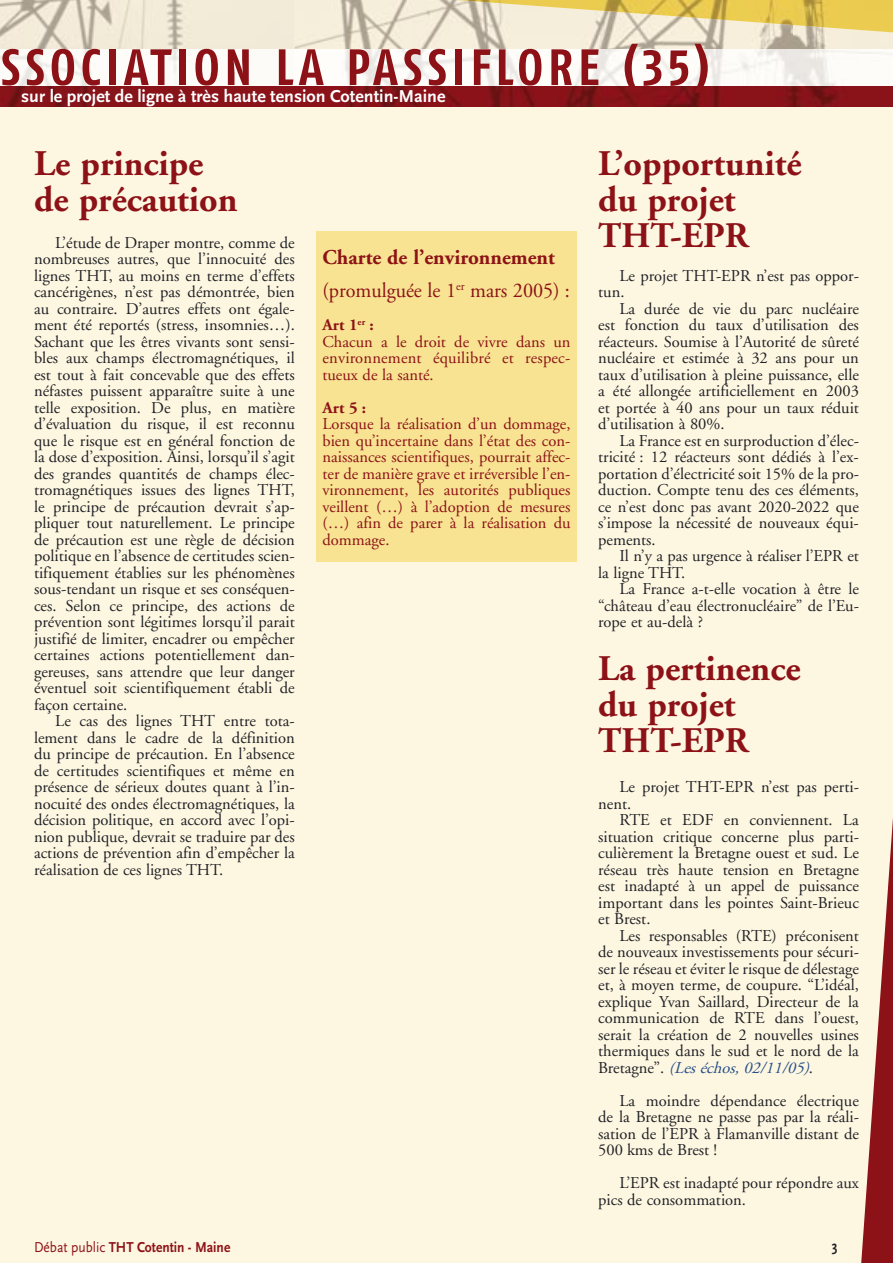
<style>
.page{position:relative;width:893px;height:1263px;background:#fdf7e2}
.page>*{position:absolute;margin:0;border:0;box-sizing:border-box;transform-origin:0 0}
.t1{font:700 51px "Fago Co";letter-spacing:.1em;color:#8d1217}
.t2{font:700 36px/36px "Adobe Garamond";color:#8d1217}
.t3{font:21px/33px "Adobe Garamond";color:#8d1217;scale:.96 1}
.t4{font:700 18px "Scala Sans";color:#fff}
.t5{font:16.5px/16.5px "Adobe Garamond";color:#212125;text-align:justify}
.t6{font:16.5px/16.5px "Adobe Garamond";color:#8d1217}
.t7{font:700 16.5px "Adobe Garamond";color:#8d1217}
.t8{font:700 15px "Scala Sans";color:#8d1217;scale:.9 1}
.t9{font:700 15px "Scala Sans";color:#212125;scale:.9 1}
.s1{font-weight:700}
.s2{font-weight:400}
.s3{font-style:italic;color:#284f87}
</style>
<div class="page">
<img style="left:0;top:0;width:295px;height:49px">
<img style="left:295px;top:0;width:598px;height:49px">
<img style="left:456px;top:0;width:437px;height:32px">
<img style="left:0;top:49px;width:893px;height:57px">
<img style="left:0;top:49px;width:1px;height:36px">
<svg style="left:861px;top:818px;width:32px;height:445px"></svg>
<div style="left:316px;top:231px;width:261px;height:330px;background:#f7e392"></div>
<h1 class="t1" style="left:1px;top:37px;width:710px">SSOCIATION LA PASSIFLORE (35)</h1>
<p class="t4" style="left:21px;top:87px;width:426px">sur le projet de ligne à très haute tension Cotentin-Maine</p>
<h2 class="t2" style="left:34px;top:146px;width:205px">Le principe de précaution</h2>
<p class="t5" style="left:34px;top:234px;width:262px;text-indent:21px">L’étude de Draper montre, comme de nombreuses autres, que l’innocuité des lignes THT, au moins en terme d’effets cancérigènes, n’est pas démontrée, bien au contraire. D’autres effets ont égale&shy;ment été reportés (stress, insomnies…).<br>Sachant que les êtres vivants sont sensi&shy;bles aux champs électromagnétiques, il est tout à fait concevable que des effets néfastes puissent apparaître suite à une telle exposition. De plus, en matière d’évaluation du risque, il est reconnu que le risque est en général fonction de la dose d’exposition. Ainsi, lorsqu’il s’agit des grandes quantités de champs élec&shy;tromagnétiques issues des lignes THT, le principe de précaution devrait s’ap&shy;pliquer tout naturellement. Le principe de précaution est une règle de décision politique en l’absence de certitudes scien&shy;tifiquement établies sur les phénomènes sous-tendant un risque et ses conséquen&shy;ces. Selon ce principe, des actions de prévention sont légitimes lorsqu’il parait justifié de limiter, encadrer ou empêcher certaines actions potentiellement dan&shy;gereuses, sans attendre que leur danger éventuel soit scientifiquement établi de façon certaine.</p>
<p class="t5" style="left:34px;top:713px;width:262px;text-indent:21px">Le cas des lignes THT entre tota&shy;lement dans le cadre de la définition du principe de précaution. En l’absence de certitudes scientifiques et même en présence de sérieux doutes quant à l’in&shy;nocuité des ondes électromagnétiques, la décision politique, en accord avec l’opi&shy;nion publique, devrait se traduire par des actions de prévention afin d’empêcher la réalisation de ces lignes THT.</p>
<p class="t3" style="left:322px;top:241px;width:259px"><span class="s1">Charte de l’environnement </span>(promulguée le 1<sup>er</sup> mars 2005) :</p>
<p class="t6" style="left:322px;top:317px;width:250px"><span class="s1">Art 1</span><sup>er</sup> <span class="s1">:<br></span>Chacun a le droit de vivre dans un environnement équilibré et respec&shy;tueux de la santé.</p>
<p class="t7" style="left:322px;top:398px;width:45px">Art 5 :</p>
<p class="t6" style="left:322px;top:416px;width:250px;text-align:justify">Lorsque la réalisation d’un dommage, bien qu’incertaine dans l’état des con&shy;naissances scientifiques, pourrait affec&shy;ter de manière grave et irréversible l’en&shy;vironnement, les autorités publiques veillent (…) à l’adoption de mesures (…) afin de parer à la réalisation du dommage.</p>
<p class="t8" style="left:34px;top:1238px;width:220px"><span class="s2">Débat public</span> THT Cotentin - Maine</p>
<h2 class="t2" style="left:598px;top:146px;width:205px">L’opportunité du projet<br>THT-EPR</h2>
<p class="t5" style="left:598px;top:267px;width:262px;text-indent:21px">Le projet THT-EPR n’est pas oppor&shy;tun.</p>
<p class="t5" style="left:598px;top:300px;width:262px;text-indent:21px">La durée de vie du parc nucléaire est fonction du taux d’utilisation des réacteurs. Soumise à l’Autorité de sûreté nucléaire et estimée à 32 ans pour un taux d’utilisation à pleine puissance, elle a été allongée artificiellement en 2003 et portée à 40 ans pour un taux réduit d’utilisation à 80%.</p>
<p class="t5" style="left:598px;top:432px;width:262px;text-indent:21px">La France est en surproduction d’élec&shy;tricité : 12 réacteurs sont dédiés à l’ex&shy;portation d’électricité soit 15% de la pro&shy;duction. Compte tenu des ces éléments, ce n’est donc pas avant 2020-2022 que s’impose la nécessité de nouveaux équi&shy;pements.</p>
<p class="t5" style="left:598px;top:548px;width:262px;text-indent:21px">Il n’y a pas urgence à réaliser l’EPR et la ligne THT.</p>
<p class="t5" style="left:598px;top:581px;width:262px;text-indent:21px">La France a-t-elle vocation à être le “château d’eau électronucléaire” de l’Eu&shy;rope et au-delà ?</p>
<h2 class="t2" style="left:598px;top:651px;width:204px">La pertinence du projet<br>THT-EPR</h2>
<p class="t5" style="left:598px;top:779px;width:262px;text-indent:21px">Le projet THT-EPR n’est pas perti&shy;nent.</p>
<p class="t5" style="left:598px;top:812px;width:262px;text-indent:21px">RTE et EDF en conviennent. La situation critique concerne plus parti&shy;culièrement la Bretagne ouest et sud. Le réseau très haute tension en Bretagne est inadapté à un appel de puissance important dans les pointes Saint-Brieuc et Brest.</p>
<p class="t5" style="left:598px;top:927px;width:262px;text-indent:21px">Les responsables (RTE) préconisent de nouveaux investissements pour sécuri&shy;ser le réseau et éviter le risque de délestage et, à moyen terme, de coupure. “L’idéal, explique Yvan Saillard, Directeur de la communication de RTE dans l’ouest, serait la création de 2 nouvelles usines thermiques dans le sud et le nord de la B r e t a g n e ” . <span class="s3">(Leséchos,02/11/05)</span>.</p>
<p class="t5" style="left:598px;top:1092px;width:262px;text-indent:21px">La moindre dépendance électrique de la Bretagne ne passe pas par la réali&shy;sation de l’EPR à Flamanville distant de 500 kms de Brest !</p>
<p class="t5" style="left:598px;top:1175px;width:262px;text-indent:21px">L’EPR est inadapté pour répondre aux pics de consommation.</p>
<p class="t9" style="left:832px;top:1238px;width:8px">3</p>
</div>
